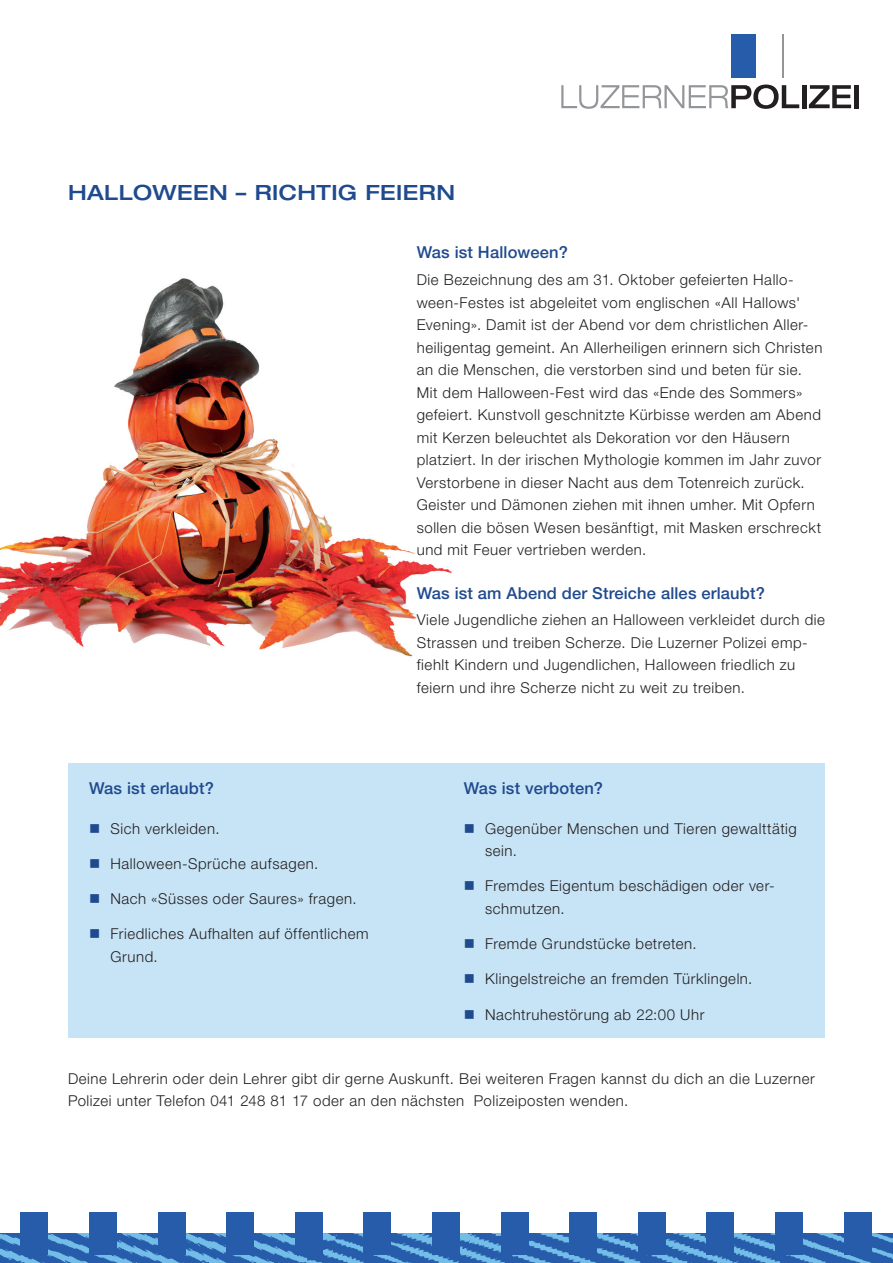
<style>
.page{position:relative;width:893px;height:1263px;background:#fff}
.page>*{position:absolute;margin:0;border:0;box-sizing:border-box;transform-origin:0 0}
.t1{font:500 expanded 21px "Helvetica Neue LT Pro";letter-spacing:.02em;color:#204a8e}
.t2{font:500 16.5px "Helvetica Neue LT Pro";letter-spacing:.01em;color:#204a8e}
.t3{font:300 15px/22.5px "Helvetica Neue LT Pro";letter-spacing:.035em;color:#231f20}
</style>
<div class="page">
<img style="left:0;top:1233px;width:893px;height:30px">
<div style="left:775px;top:1212px;width:28px;height:42px;background:#275caa"></div>
<div style="left:844px;top:1212px;width:27px;height:42px;background:#275caa"></div>
<div style="left:295px;top:1212px;width:27px;height:42px;background:#275caa"></div>
<div style="left:364px;top:1212px;width:27px;height:42px;background:#275caa"></div>
<div style="left:432px;top:1212px;width:28px;height:42px;background:#275caa"></div>
<div style="left:501px;top:1212px;width:27px;height:42px;background:#275caa"></div>
<div style="left:569px;top:1212px;width:28px;height:42px;background:#275caa"></div>
<div style="left:638px;top:1212px;width:27px;height:42px;background:#275caa"></div>
<div style="left:707px;top:1212px;width:27px;height:42px;background:#275caa"></div>
<div style="left:89px;top:1212px;width:28px;height:42px;background:#275caa"></div>
<div style="left:158px;top:1212px;width:27px;height:42px;background:#275caa"></div>
<div style="left:21px;top:1212px;width:27px;height:42px;background:#275caa"></div>
<div style="left:226px;top:1212px;width:28px;height:42px;background:#275caa"></div>
<div style="left:68px;top:763px;width:757px;height:274px;background:#c7e4f6"></div>
<img style="left:0;top:278px;width:452px;height:379px">
<svg style="left:561px;top:85px;width:238px;height:24px"></svg>
<hr style="left:802px;top:85px;width:4px;height:23px;background:#231f20">
<svg style="left:809px;top:85px;width:42px;height:23px"></svg>
<div style="left:854px;top:85px;width:5px;height:23px;background:#231f20"></div>
<div style="left:731px;top:34px;width:26px;height:43px;background:#275caa"></div>
<hr style="left:782px;top:34px;width:2px;height:43px;background:#939598">
<h1 class="t1" style="left:68px;top:179px;width:388px">HALLOWEEN – RICHTIG FEIERN</h1>
<p class="t2" style="left:89px;top:778px;width:126px">Was ist erlaubt?</p>
<p class="t3" style="left:110px;top:817px;width:111px">Sich verkleiden.</p>
<p class="t3" style="left:110px;top:852px;width:209px">Halloween-Sprüche aufsagen.</p>
<p class="t3" style="left:110px;top:887px;width:248px">Nach «Süsses oder Saures» fragen.</p>
<p class="t3" style="left:110px;top:922px;width:260px">Friedliches Aufhalten auf öffentlichem<br>Grund.</p>
<p class="t2" style="left:417px;top:243px;width:153px">Was ist Halloween?</p>
<p class="t3" style="left:417px;top:268px;width:407px">Die Bezeichnung des am 31. Oktober gefeierten Hallo&shy;ween-Festes ist abgeleitet vom englischen «All Hallows' Evening». Damit ist der Abend vor dem christlichen Aller&shy;heiligentag gemeint. An Allerheiligen erinnern sich Christen an die Menschen, die verstorben sind und beten für sie.<br>Mit dem Halloween-Fest wird das «Ende des Sommers» gefeiert. Kunstvoll geschnitzte Kürbisse werden am Abend mit Kerzen beleuchtet als Dekoration vor den Häusern platziert. In der irischen Mythologie kommen im Jahr zuvor Verstorbene in dieser Nacht aus dem Totenreich zurück.<br>Geister und Dämonen ziehen mit ihnen umher. Mit Opfern sollen die bösen Wesen besänftigt, mit Masken erschreckt und mit Feuer vertrieben werden.</p>
<p class="t2" style="left:417px;top:583px;width:350px">Was ist am Abend der Streiche alles erlaubt?</p>
<p class="t3" style="left:417px;top:609px;width:410px">Viele Jugendliche ziehen an Halloween verkleidet durch die Strassen und treiben Scherze. Die Luzerner Polizei emp&shy;fiehlt Kindern und Jugendlichen, Halloween friedlich zu feiern und ihre Scherze nicht zu weit zu treiben.</p>
<p class="t2" style="left:464px;top:778px;width:141px">Was ist verboten?</p>
<p class="t3" style="left:485px;top:817px;width:313px">Gegenüber Menschen und Tieren gewalttätig sein.</p>
<p class="t3" style="left:485px;top:874px;width:291px">Fremdes Eigentum beschädigen oder ver&shy;schmutzen.</p>
<p class="t3" style="left:485px;top:932px;width:213px">Fremde Grundstücke betreten.</p>
<p class="t3" style="left:485px;top:967px;width:269px">Klingelstreiche an fremden Türklingeln.</p>
<p class="t3" style="left:485px;top:1003px;width:221px">Nachtruhestörung ab 22:00 Uhr</p>
<p class="t3" style="left:68px;top:1067px;width:748px">Deine Lehrerin oder dein Lehrer gibt dir gerne Auskunft. Bei weiteren Fragen kannst du dich an die Luzerner<br>Polizei unter Telefon 041 248 81 17 oder an den nächsten Polizeiposten wenden.</p>
</div>
